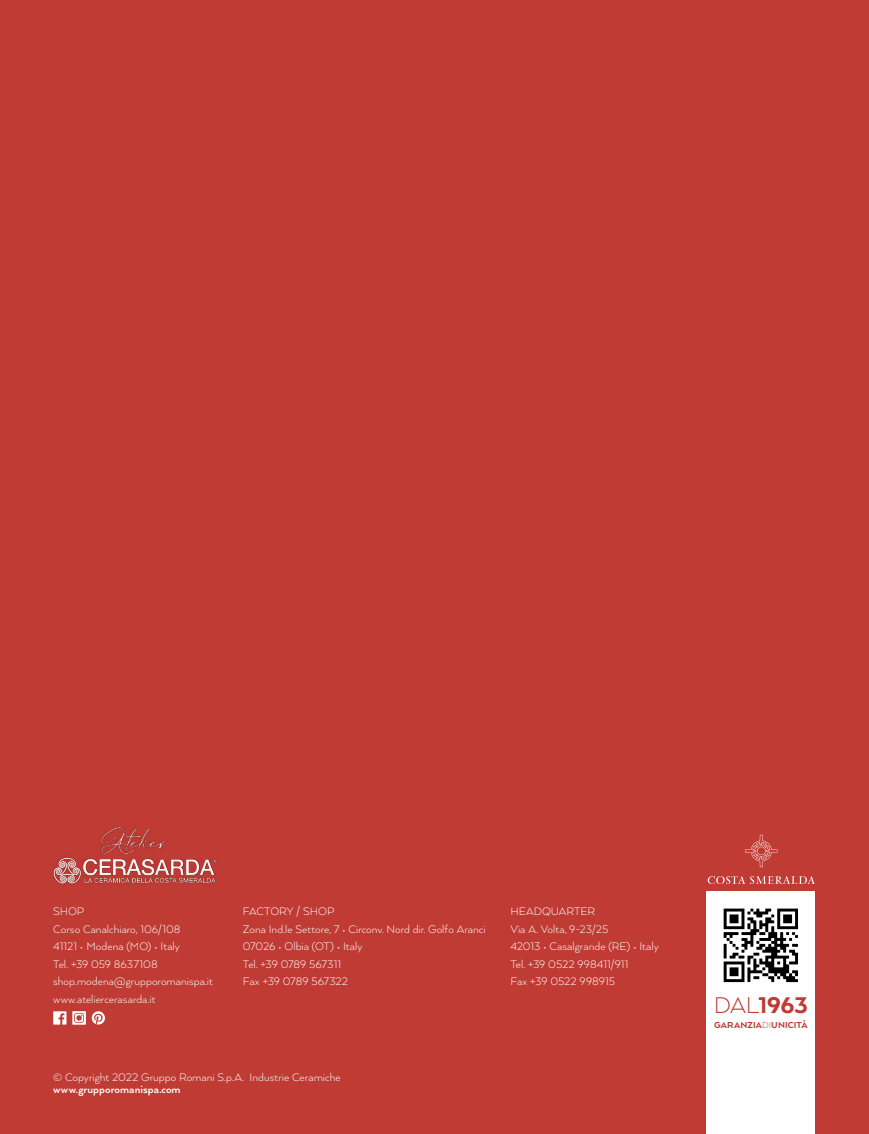
<style>
.page{position:relative;width:869px;height:1134px;background:#fff}
.page>*{position:absolute;margin:0;border:0;box-sizing:border-box;transform-origin:0 0}
.t1{font:800 26.25px "Arquitecta";color:#bf3b34}
.t2{font:300 12.5px/17.5px "Arquitecta";color:#fff}
.t3{font:700 12.5px "Arquitecta";letter-spacing:.005em;color:#fff}
.t4{font:800 10px "Arquitecta";letter-spacing:.01em;color:#bf3b34}
.s1{font-weight:300}
</style>
<div class="page">
<div style="left:0;top:0;width:868px;height:1134px;background:#bf3b34"></div>
<div style="left:706px;top:891px;width:108px;height:243px;background:#fff"></div>
<img style="left:723px;top:908px;width:75px;height:75px">
<img style="left:53px;top:827px;width:165px;height:57px">
<svg style="left:707px;top:876px;width:107px;height:8px"></svg>
<svg style="left:745px;top:835px;width:32px;height:32px"></svg>
<svg style="left:72px;top:1011px;width:33px;height:14px"></svg>
<svg style="left:53px;top:1011px;width:13px;height:13px"></svg>
<p class="t2" style="left:53px;top:902px;width:161px">SHOP<br>Corso Canalchiaro, 106/108<br>41121 • Modena (MO) • Italy<br>Tel. +39 059 8637108 shop.modena@grupporomanispa.it www.ateliercerasarda.it</p>
<p class="t2" style="left:243px;top:902px;width:244px">FACTORY / SHOP<br>Zona Ind.le Settore, 7 • Circonv. Nord dir. Golfo Aranci<br>07026 • Olbia (OT) • Italy<br>Tel. +39 0789 567311<br>Fax +39 0789 567322</p>
<p class="t2" style="left:510px;top:902px;width:150px">HEADQUARTER<br>Via A. Volta, 9-23/25<br>42013 • Casalgrande (RE) • Italy<br>Tel. +39 0522 998411/911<br>Fax +39 0522 998915</p>
<p class="t2" style="left:53px;top:1068px;width:289px">© Copyright 2022 Gruppo Romani S.p.A. Industrie Ceramiche</p>
<p class="t3" style="left:53px;top:1082px;width:129px">www.grupporomanispa.com</p>
<h1 class="t1" style="left:713px;top:989px;width:96px"><span class="s1">DAL</span>1963</h1>
<p class="t4" style="left:714px;top:1019px;width:95px">GARANZIA<span class="s1">DI</span>UNICITÀ</p>
</div>
